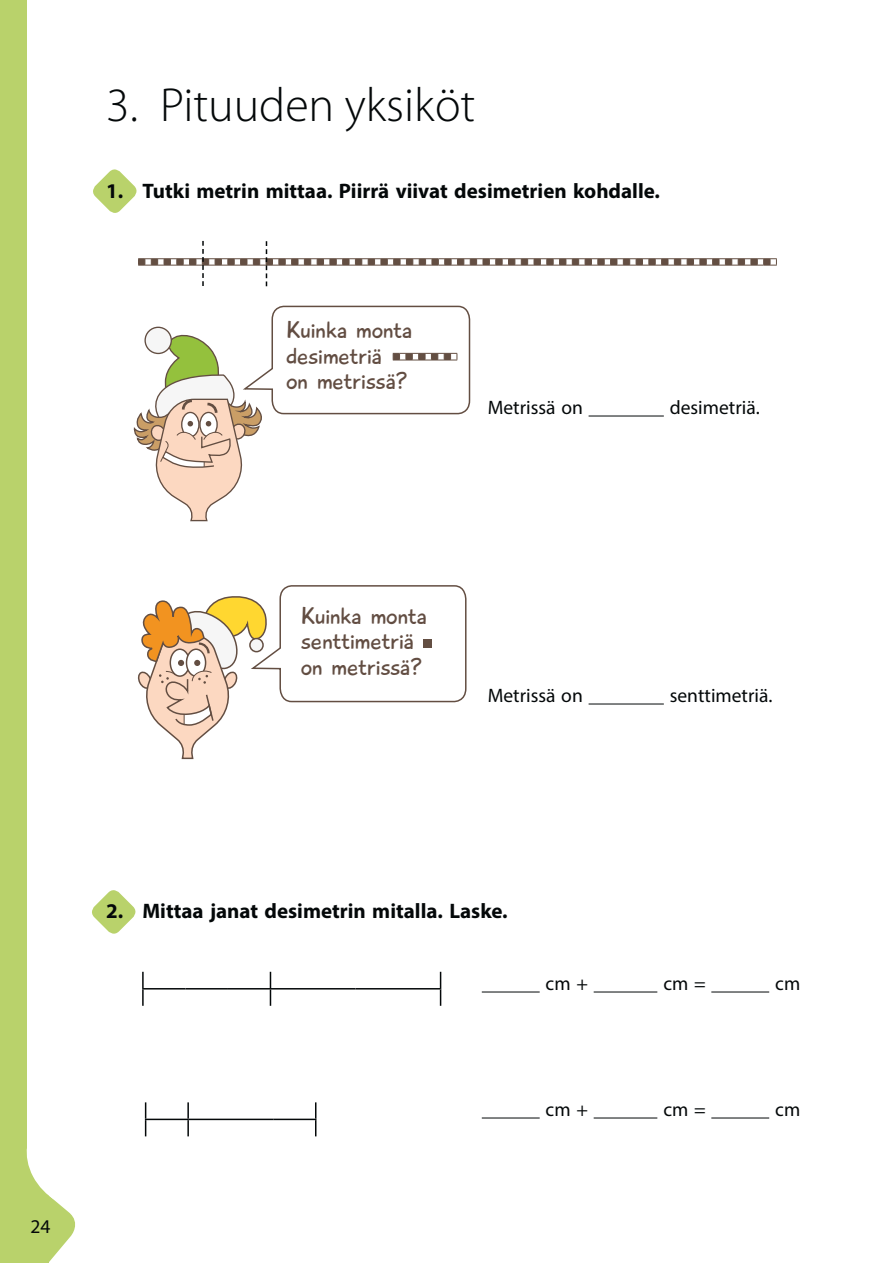
<style>
.page{position:relative;width:893px;height:1263px;background:#fff}
.page>*{position:absolute;margin:0;border:0;box-sizing:border-box;transform-origin:0 0}
.t1{font:300 48px "Myriad Pro";color:#040809}
.t2{font:24px/25.5px "Playtime With Hot Toddies";color:#624d42}
.t3{font:700 21px "Myriad Pro";color:#040809}
.t4{font:19.5px "Myriad Pro";color:#040809}
</style>
<div class="page">
<div style="left:0;top:0;width:49px;height:1263px;background:#b9d26b"></div>
<div style="left:27px;top:0;width:33px;height:1157px;background:#fff"></div>
<svg style="left:26px;top:1149px;width:49px;height:113px"></svg>
<svg style="left:92px;top:890px;width:44px;height:44px"></svg>
<svg style="left:93px;top:169px;width:44px;height:44px"></svg>
<hr style="left:588px;top:416px;width:76px;height:1px;background:#040809">
<hr style="left:588px;top:704px;width:76px;height:1px;background:#040809">
<hr style="left:482px;top:992px;width:58px;height:1px;background:#040809">
<hr style="left:594px;top:992px;width:63px;height:1px;background:#040809">
<hr style="left:711px;top:992px;width:58px;height:1px;background:#040809">
<hr style="left:482px;top:1118px;width:58px;height:1px;background:#040809">
<hr style="left:594px;top:1118px;width:63px;height:1px;background:#040809">
<hr style="left:711px;top:1118px;width:58px;height:1px;background:#040809">
<svg style="left:138px;top:241px;width:639px;height:45px"></svg>
<svg style="left:133px;top:305px;width:338px;height:217px"></svg>
<svg style="left:137px;top:585px;width:330px;height:175px"></svg>
<hr style="left:142px;top:988px;width:43px;height:2px;background:#040809">
<svg style="left:142px;top:972px;width:2px;height:34px"></svg>
<hr style="left:185px;top:988px;width:43px;height:2px;background:#040809">
<hr style="left:228px;top:988px;width:127px;height:2px;background:#040809">
<hr style="left:355px;top:988px;width:86px;height:2px;background:#040809">
<svg style="left:440px;top:972px;width:1px;height:34px"></svg>
<svg style="left:270px;top:972px;width:1px;height:34px"></svg>
<hr style="left:145px;top:1119px;width:43px;height:1px;background:#040809">
<hr style="left:188px;top:1119px;width:85px;height:1px;background:#040809">
<hr style="left:273px;top:1119px;width:43px;height:1px;background:#040809">
<svg style="left:315px;top:1102px;width:1px;height:34px"></svg>
<svg style="left:187px;top:1102px;width:2px;height:34px"></svg>
<svg style="left:145px;top:1102px;width:1px;height:34px"></svg>
<p class="t1" style="left:106px;top:76px;width:371px">3. Pituuden yksiköt</p>
<p class="t3" style="left:106px;top:179px;width:555px">1. Tutki metrin mittaa. Piirrä viivat desimetrien kohdalle.</p>
<p class="t2" style="left:286px;top:318px;width:128px">Kuinka monta desimetriä<br>on metrissä?</p>
<p class="t4" style="left:488px;top:396px;width:97px">Metrissä on</p>
<p class="t4" style="left:670px;top:396px;width:91px">desimetriä.</p>
<p class="t2" style="left:301px;top:604px;width:128px">Kuinka monta senttimetriä on metrissä?</p>
<p class="t4" style="left:488px;top:684px;width:97px">Metrissä on</p>
<p class="t4" style="left:670px;top:684px;width:104px">senttimetriä.</p>
<p class="t4" style="left:31px;top:1215px;width:22px">24</p>
<p class="t3" style="left:106px;top:899px;width:403px">2. Mittaa janat desimetrin mitalla. Laske.</p>
<p class="t4" style="left:546px;top:972px;width:44px">cm +</p>
<p class="t4" style="left:663px;top:972px;width:44px">cm =</p>
<p class="t4" style="left:775px;top:972px;width:26px">cm</p>
<p class="t4" style="left:546px;top:1098px;width:44px">cm +</p>
<p class="t4" style="left:663px;top:1098px;width:44px">cm =</p>
<p class="t4" style="left:775px;top:1098px;width:26px">cm</p>
</div>
